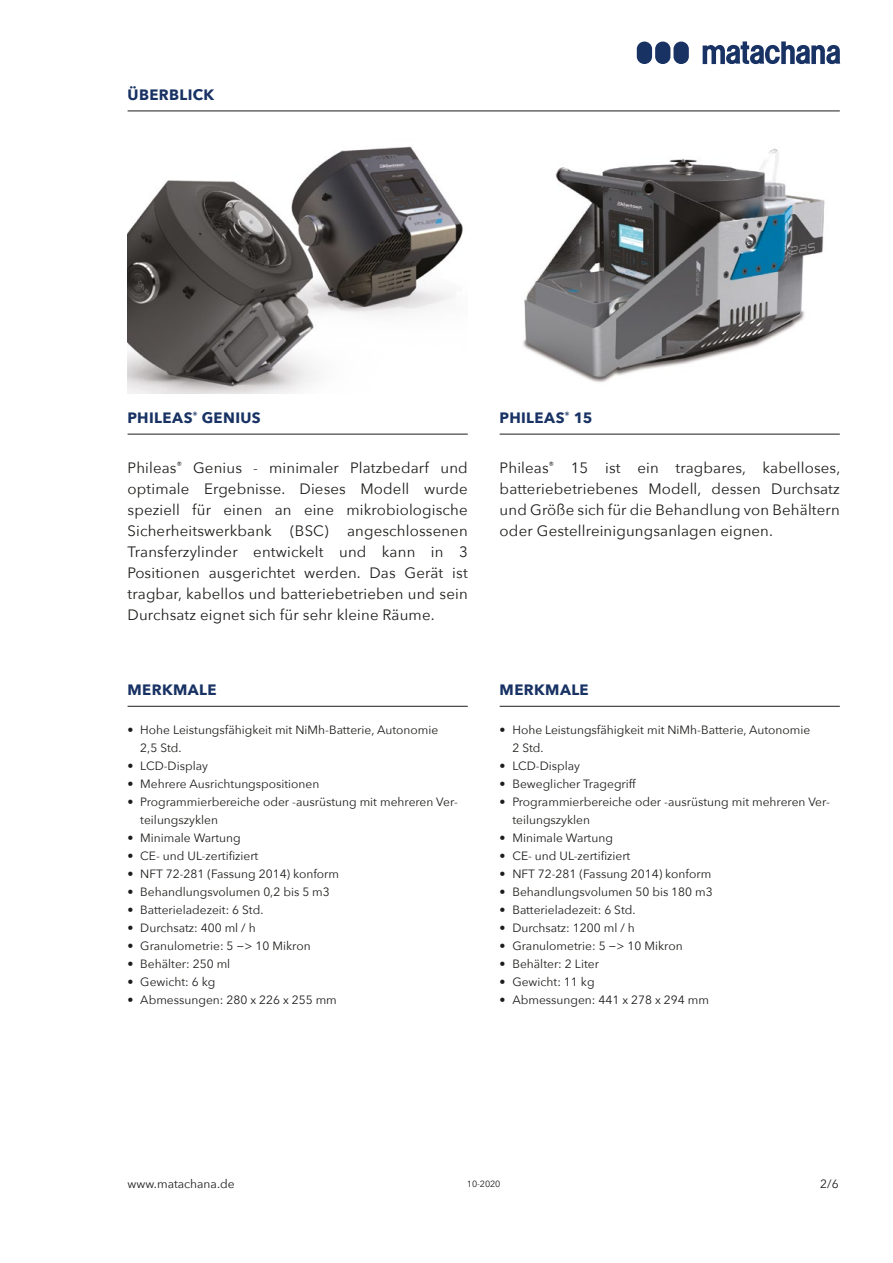
<style>
.page{position:relative;width:893px;height:1263px;background:#fff}
.page>*{position:absolute;margin:0;border:0;box-sizing:border-box;transform-origin:0 0}
.t1{font:15px/21px "Avenir Next";letter-spacing:.01em;color:#1d1d1b;text-align:justify}
.t2{font:700 15px "Avenir Next";letter-spacing:.025em;color:#183264}
.t3{font:12px/18px "Avenir Next";color:#1d1d1b}
.t4{font:9px "Avenir Next";letter-spacing:-.01em;color:#1d1d1b}
</style>
<div class="page">
<hr style="left:128px;top:111px;width:712px;height:1px;background:#1d1d1b">
<hr style="left:128px;top:434px;width:340px;height:1px;background:#1d1d1b">
<hr style="left:128px;top:706px;width:340px;height:1px;background:#1d1d1b">
<hr style="left:500px;top:706px;width:340px;height:1px;background:#1d1d1b">
<hr style="left:500px;top:434px;width:340px;height:1px;background:#1d1d1b">
<img style="left:128px;top:146px;width:335px;height:247px">
<img style="left:523px;top:149px;width:302px;height:233px">
<div style="left:673px;top:42px;width:16px;height:22px;background:#183264;border-radius:8px"></div>
<div style="left:655px;top:42px;width:15px;height:22px;background:#183264;border-radius:8px"></div>
<div style="left:637px;top:42px;width:15px;height:22px;background:#183264;border-radius:8px"></div>
<svg style="left:703px;top:41px;width:137px;height:23px"></svg>
<p class="t2" style="left:128px;top:82px;width:88px">ÜBERBLICK</p>
<p class="t2" style="left:128px;top:405px;width:135px">PHILEAS<sup>®</sup> GENIUS</p>
<p class="t1" style="left:128px;top:456px;width:342px">Phileas<sup>®</sup> Genius - minimaler Platzbedarf und optimale Ergebnisse. Dieses Modell wurde speziell für einen an eine mikrobiologische Sicherheitswerkbank (BSC) angeschlossenen Transferzylinder entwickelt und kann in 3<br>Positionen ausgerichtet werden. Das Gerät ist tragbar, kabellos und batteriebetrieben und sein Durchsatz eignet sich für sehr kleine Räume.</p>
<p class="t2" style="left:128px;top:677px;width:90px">MERKMALE</p>
<p class="t3" style="left:140px;top:721px;width:299px;text-indent:-13px">• Hohe Leistungsfähigkeit mit NiMh-Batterie, Autonomie<br>2,5 Std.</p>
<p class="t3" style="left:128px;top:757px;width:82px">• LCD-Display</p>
<p class="t3" style="left:128px;top:775px;width:193px">• Mehrere Ausrichtungspositionen</p>
<p class="t3" style="left:140px;top:793px;width:319px;text-indent:-13px">• Programmierbereiche oder -ausrüstung mit mehreren Ver&shy;teilungszyklen</p>
<p class="t3" style="left:128px;top:829px;width:115px">• Minimale Wartung</p>
<p class="t3" style="left:128px;top:847px;width:132px">• CE- und UL-zertifiziert</p>
<p class="t3" style="left:128px;top:865px;width:213px">• NFT 72-281 (Fassung 2014) konform</p>
<p class="t3" style="left:128px;top:883px;width:204px">• Behandlungsvolumen 0,2 bis 5 m3</p>
<p class="t3" style="left:128px;top:901px;width:137px">• Batterieladezeit: 6 Std.</p>
<p class="t3" style="left:128px;top:919px;width:130px">• Durchsatz: 400 ml / h</p>
<p class="t3" style="left:128px;top:937px;width:185px">• Granulometrie: 5 −&gt; 10 Mikron</p>
<p class="t3" style="left:128px;top:955px;width:104px">• Behälter: 250 ml</p>
<p class="t3" style="left:128px;top:973px;width:89px">• Gewicht: 6 kg</p>
<p class="t3" style="left:128px;top:991px;width:211px">• Abmessungen: 280 x 226 x 255 mm</p>
<p class="t2" style="left:500px;top:405px;width:94px">PHILEAS<sup>®</sup> 15</p>
<p class="t1" style="left:500px;top:456px;width:342px">Phileas<sup>®</sup> 15 ist ein tragbares, kabelloses, batteriebetriebenes Modell, dessen Durchsatz und Größe sich für die Behandlung von Behältern oder Gestellreinigungsanlagen eignen.</p>
<p class="t2" style="left:500px;top:677px;width:90px">MERKMALE</p>
<p class="t3" style="left:512px;top:721px;width:299px;text-indent:-13px">• Hohe Leistungsfähigkeit mit NiMh-Batterie, Autonomie<br>2 Std.</p>
<p class="t3" style="left:500px;top:757px;width:82px">• LCD-Display</p>
<p class="t3" style="left:500px;top:775px;width:138px">• Beweglicher Tragegriff</p>
<p class="t3" style="left:512px;top:793px;width:319px;text-indent:-13px">• Programmierbereiche oder -ausrüstung mit mehreren Ver&shy;teilungszyklen</p>
<p class="t3" style="left:500px;top:829px;width:115px">• Minimale Wartung</p>
<p class="t3" style="left:500px;top:847px;width:132px">• CE- und UL-zertifiziert</p>
<p class="t3" style="left:500px;top:865px;width:213px">• NFT 72-281 (Fassung 2014) konform</p>
<p class="t3" style="left:500px;top:883px;width:215px">• Behandlungsvolumen 50 bis 180 m3</p>
<p class="t3" style="left:500px;top:901px;width:137px">• Batterieladezeit: 6 Std.</p>
<p class="t3" style="left:500px;top:919px;width:137px">• Durchsatz: 1200 ml / h</p>
<p class="t3" style="left:500px;top:937px;width:185px">• Granulometrie: 5 −&gt; 10 Mikron</p>
<p class="t3" style="left:500px;top:955px;width:101px">• Behälter: 2 Liter</p>
<p class="t3" style="left:500px;top:973px;width:96px">• Gewicht: 11 kg</p>
<p class="t3" style="left:500px;top:991px;width:211px">• Abmessungen: 441 x 278 x 294 mm</p>
<p class="t3" style="left:128px;top:1174px;width:109px">www.matachana.de</p>
<p class="t3" style="left:820px;top:1174px;width:20px">2/6</p>
<p class="t4" style="left:467px;top:1176px;width:35px">10-2020</p>
</div>
